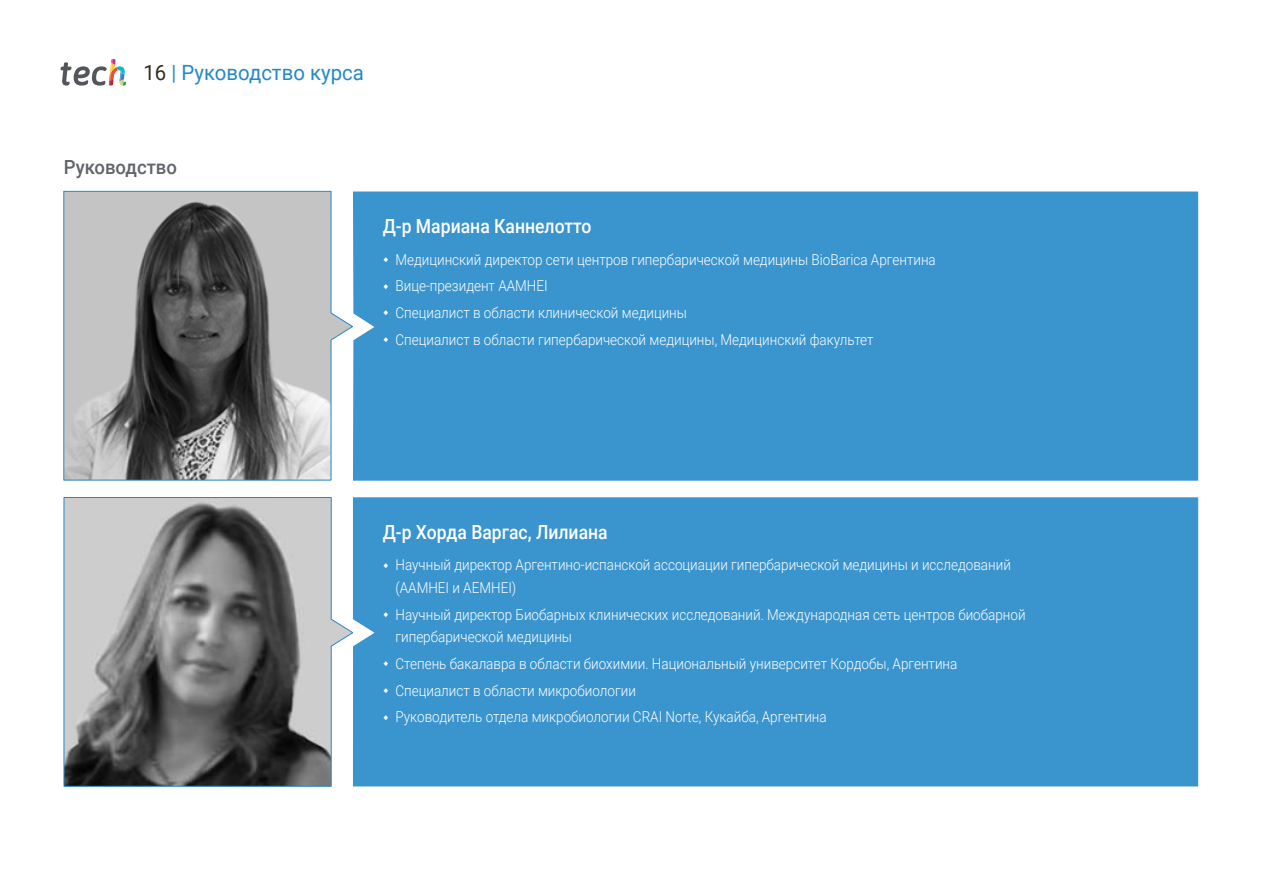
<style>
.page{position:relative;width:1263px;height:893px;background:#fff}
.page>*{position:absolute;margin:0;border:0;box-sizing:border-box;transform-origin:0 0}
.t1{font:21px "Roboto";color:#2488c9}
.t2{font:500 19.5px "Roboto";color:#fff;scale:.9 1}
.t3{font:500 19.5px "Roboto";color:#61646a;scale:.95 1}
.t4{font:300 15px/26.7px "Roboto";color:#fff;scale:.9 1}
.s1{color:#312e20}
</style>
<div class="page">
<svg style="left:61px;top:59px;width:65px;height:27px"></svg>
<div style="left:353px;top:192px;width:845px;height:289px;background:#3a94ce"></div>
<div style="left:353px;top:497px;width:845px;height:289px;background:#3a94ce"></div>
<svg style="left:63px;top:191px;width:290px;height:289px;background:#8f9294"></svg>
<svg style="left:64px;top:497px;width:289px;height:290px;background:#898a8b"></svg>
<svg style="left:384px;top:257px;width:4px;height:5px"></svg>
<svg style="left:384px;top:284px;width:4px;height:5px"></svg>
<svg style="left:384px;top:311px;width:4px;height:5px"></svg>
<svg style="left:384px;top:337px;width:4px;height:5px"></svg>
<svg style="left:384px;top:563px;width:4px;height:5px"></svg>
<svg style="left:384px;top:612px;width:4px;height:5px"></svg>
<svg style="left:384px;top:661px;width:4px;height:5px"></svg>
<svg style="left:384px;top:688px;width:4px;height:5px"></svg>
<svg style="left:384px;top:715px;width:4px;height:5px"></svg>
<h1 class="t1" style="left:144px;top:57px;width:222px"><span class="s1">16</span> | Руководство курса</h1>
<h2 class="t3" style="left:64px;top:154px;width:121px">Руководство</h2>
<h2 class="t2" style="left:383px;top:212px;width:233px">Д-р Мариана Каннелотто</h2>
<p class="t4" style="left:395px;top:245px;width:602px">Медицинский директор сети центров гипербарической медицины BioBarica Аргентина Вице-президент AAMHEI<br>Специалист в области клинической медицины<br>Специалист в области гипербарической медицины, Медицинский факультет</p>
<h2 class="t2" style="left:383px;top:518px;width:252px">Д-р Хорда Варгас, Лилиана</h2>
<p class="t4" style="left:395px;top:553px;width:685px;line-height:22.5px">Научный директор Аргентино-испанской ассоциации гипербарической медицины и исследований (AAMHEI и AEMHEI)</p>
<p class="t4" style="left:395px;top:603px;width:702px;line-height:22.5px">Научный директор Биобарных клинических исследований. Международная сеть центров биобарной гипербарической медицины</p>
<p class="t4" style="left:395px;top:650px;width:626px">Степень бакалавра в области биохимии. Национальный университет Кордобы, Аргентина<br>Специалист в области микробиологии<br>Руководитель отдела микробиологии CRAI Norte, Кукайба, Аргентина</p>
</div>
